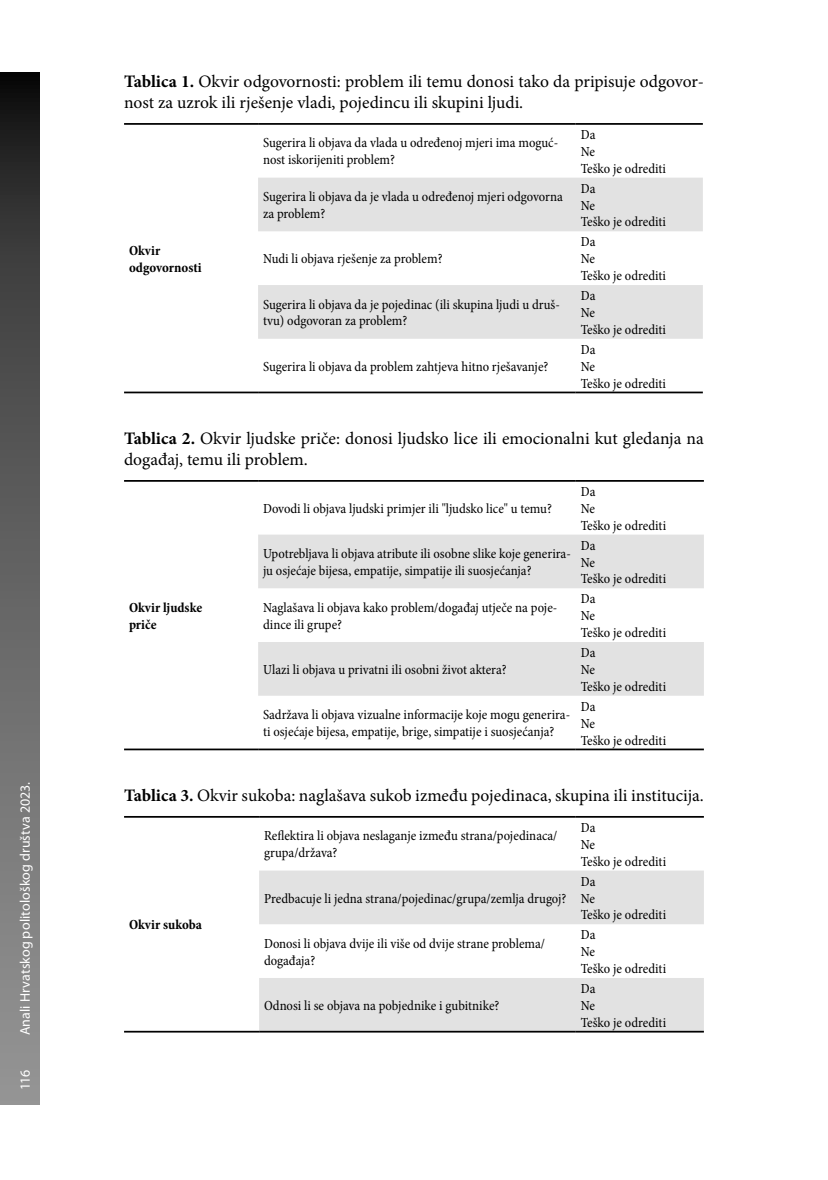
<style>
.page{position:relative;width:828px;height:1180px;background:#fff}
.page>*{position:absolute;margin:0;border:0;box-sizing:border-box;transform-origin:0 0}
.t1{font:17.5px/21px "Minion Pro";color:#000}
.t2{font:condensed 14px/16.8px "Minion Pro";color:#000}
.t3{font:700 condensed 14px/16.8px "Minion Pro";letter-spacing:-.005em;color:#000}
.t4{font:14px "Myriad Pro";letter-spacing:.005em;color:#fff}
.s1{font-weight:700}
</style>
<div class="page">
<svg style="left:0;top:73px;width:40px;height:1032px;background:#5f5f5f"></svg>
<svg style="left:258px;top:178px;width:444px;height:161px;fill:#e2e2e2"></svg>
<hr style="left:124px;top:123px;width:134px;height:2px;background:#000">
<hr style="left:124px;top:392px;width:134px;height:1px;background:#000">
<hr style="left:258px;top:123px;width:317px;height:2px;background:#000">
<hr style="left:575px;top:123px;width:127px;height:2px;background:#000">
<hr style="left:258px;top:392px;width:317px;height:1px;background:#000">
<hr style="left:575px;top:392px;width:127px;height:1px;background:#000">
<svg style="left:258px;top:534px;width:446px;height:162px;fill:#e2e2e2"></svg>
<hr style="left:124px;top:480px;width:134px;height:2px;background:#000">
<hr style="left:124px;top:748px;width:134px;height:2px;background:#000">
<hr style="left:258px;top:480px;width:317px;height:2px;background:#000">
<hr style="left:575px;top:480px;width:129px;height:2px;background:#000">
<hr style="left:258px;top:748px;width:317px;height:2px;background:#000">
<hr style="left:575px;top:748px;width:129px;height:2px;background:#000">
<svg style="left:259px;top:870px;width:445px;height:161px;fill:#e2e2e2"></svg>
<hr style="left:124px;top:816px;width:135px;height:2px;background:#000">
<hr style="left:124px;top:1031px;width:135px;height:1px;background:#000">
<hr style="left:259px;top:816px;width:316px;height:2px;background:#000">
<hr style="left:575px;top:816px;width:129px;height:2px;background:#000">
<hr style="left:259px;top:1031px;width:316px;height:1px;background:#000">
<hr style="left:575px;top:1031px;width:129px;height:1px;background:#000">
<p class="t4" style="left:16px;top:1035px;width:255px;rotate:-90deg">Anali Hrvatskog politološkog društva 2023.</p>
<p class="t4" style="left:16px;top:1090px;width:21px;rotate:-90deg">116</p>
<p class="t1" style="left:124px;top:71px;width:581px"><span class="s1">Tablica 1.</span> Okvir odgovornosti: problem ili temu donosi tako da pripisuje odgovor&shy;nost za uzrok ili rješenje vladi, pojedincu ili skupini ljudi.</p>
<p class="t3" style="left:129px;top:242px;width:74px">Okvir odgovornosti</p>
<p class="t2" style="left:263px;top:135px;width:296px">Sugerira li objava da vlada u određenoj mjeri ima moguć&shy;nost iskorijeniti problem?</p>
<p class="t2" style="left:580px;top:126px;width:87px">Da<br>Ne<br>Teško je odrediti</p>
<p class="t2" style="left:263px;top:188px;width:301px">Sugerira li objava da je vlada u određenoj mjeri odgovorna za problem?</p>
<p class="t2" style="left:580px;top:180px;width:87px">Da<br>Ne<br>Teško je odrediti</p>
<p class="t2" style="left:263px;top:251px;width:181px">Nudi li objava rješenje za problem?</p>
<p class="t2" style="left:580px;top:234px;width:87px">Da<br>Ne<br>Teško je odrediti</p>
<p class="t2" style="left:263px;top:296px;width:298px">Sugerira li objava da je pojedinac (ili skupina ljudi u druš&shy;tvu) odgovoran za problem?</p>
<p class="t2" style="left:580px;top:287px;width:87px">Da<br>Ne<br>Teško je odrediti</p>
<p class="t2" style="left:263px;top:358px;width:287px">Sugerira li objava da problem zahtjeva hitno rješavanje?</p>
<p class="t2" style="left:580px;top:341px;width:87px">Da<br>Ne<br>Teško je odrediti</p>
<p class="t1" style="left:124px;top:428px;width:581px"><span class="s1">Tablica 2.</span> Okvir ljudske priče: donosi ljudsko lice ili emocionalni kut gledanja na događaj, temu ili problem.</p>
<p class="t3" style="left:129px;top:599px;width:75px">Okvir ljudske priče</p>
<p class="t2" style="left:263px;top:500px;width:290px">Dovodi li objava ljudski primjer ili "ljudsko lice" u temu?</p>
<p class="t2" style="left:580px;top:483px;width:87px">Da<br>Ne<br>Teško je odrediti</p>
<p class="t2" style="left:263px;top:545px;width:309px">Upotrebljava li objava atribute ili osobne slike koje generira&shy;ju osjećaje bijesa, empatije, simpatije ili suosjećanja?</p>
<p class="t2" style="left:580px;top:537px;width:87px">Da<br>Ne<br>Teško je odrediti</p>
<p class="t2" style="left:263px;top:599px;width:296px">Naglašava li objava kako problem/događaj utječe na poje&shy;dince ili grupe?</p>
<p class="t2" style="left:580px;top:591px;width:87px">Da<br>Ne<br>Teško je odrediti</p>
<p class="t2" style="left:263px;top:661px;width:245px">Ulazi li objava u privatni ili osobni život aktera?</p>
<p class="t2" style="left:580px;top:644px;width:87px">Da<br>Ne<br>Teško je odrediti</p>
<p class="t2" style="left:263px;top:706px;width:308px">Sadržava li objava vizualne informacije koje mogu generira&shy;ti osjećaje bijesa, empatije, brige, simpatije i suosjećanja?</p>
<p class="t2" style="left:580px;top:698px;width:87px">Da<br>Ne<br>Teško je odrediti</p>
<p class="t1" style="left:124px;top:785px;width:581px"><span class="s1">Tablica 3.</span> Okvir sukoba: naglašava sukob između pojedinaca, skupina ili institucija.</p>
<p class="t3" style="left:129px;top:916px;width:74px">Okvir sukoba</p>
<p class="t2" style="left:264px;top:828px;width:295px">Reflektira li objava neslaganje između strana/pojedinaca/ grupa/država?</p>
<p class="t2" style="left:580px;top:819px;width:87px">Da<br>Ne<br>Teško je odrediti</p>
<p class="t2" style="left:264px;top:890px;width:304px">Predbacuje li jedna strana/pojedinac/grupa/zemlja drugoj?</p>
<p class="t2" style="left:580px;top:873px;width:87px">Da<br>Ne<br>Teško je odrediti</p>
<p class="t2" style="left:264px;top:935px;width:282px">Donosi li objava dvije ili više od dvije strane problema/ događaja?</p>
<p class="t2" style="left:580px;top:927px;width:87px">Da<br>Ne<br>Teško je odrediti</p>
<p class="t2" style="left:264px;top:997px;width:237px">Odnosi li se objava na pobjednike i gubitnike?</p>
<p class="t2" style="left:580px;top:980px;width:87px">Da<br>Ne<br>Teško je odrediti</p>
</div>
